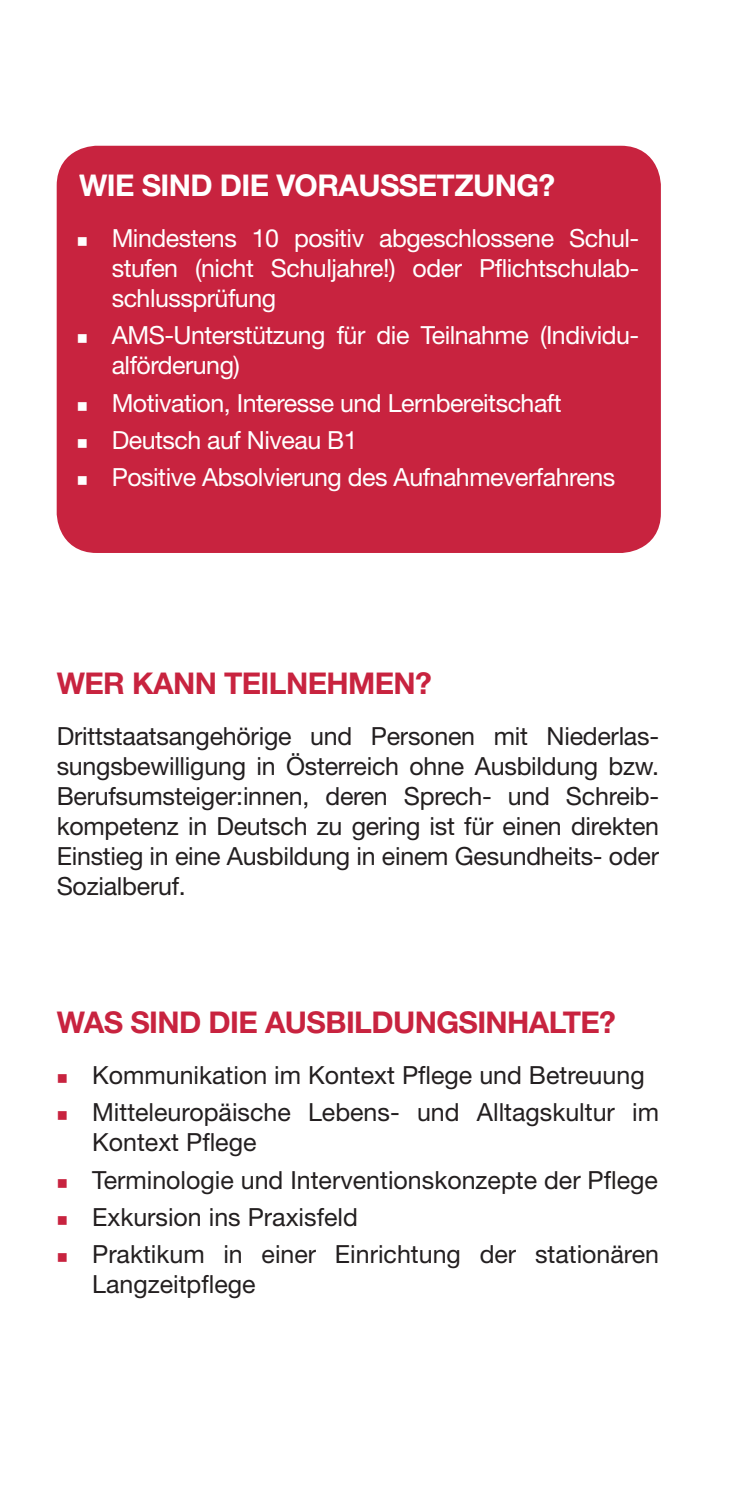
<style>
.page{position:relative;width:730px;height:1489px;background:#fff}
.page>*{position:absolute;margin:0;border:0;box-sizing:border-box;transform-origin:0 0}
.t1{font:700 30px "Helvetica Neue LT Std";letter-spacing:-.02em;color:#c8233f}
.t2{font:700 30px "Helvetica Neue LT Std";letter-spacing:-.02em;color:#fff}
.t3{font:25px/30px "Helvetica Neue LT Std";color:#231f20}
.t4{font:25px/30px "Helvetica Neue LT Std";letter-spacing:-.02em;color:#fff;text-align:justify}
.s1{color:#c8233f}
</style>
<div class="page">
<div style="left:67px;top:156px;width:584px;height:387px;background:#c8233f;border-radius:30px"></div>
<div style="left:57px;top:146px;width:604px;height:407px;border:20px solid #c8233f;border-radius:30px"></div>
<p class="t2" style="left:79px;top:167px;width:478px">WIE SIND DIE VORAUSSETZUNG?</p>
<p class="t4" style="left:112px;top:223px;width:529px;text-indent:-35px">■ Mindestens 10 positiv abgeschlossene Schul&shy;stufen (nicht Schuljahre!) oder Pflichtschulab&shy;schlussprüfung</p>
<p class="t4" style="left:112px;top:320px;width:529px;text-indent:-35px">■ AMS-Unterstützung für die Teilnahme (Individu&shy;alförderung)</p>
<p class="t4" style="left:77px;top:387px;width:486px">■ Motivation, Interesse und Lernbereitschaft</p>
<p class="t4" style="left:77px;top:424px;width:283px">■ Deutsch auf Niveau B1</p>
<p class="t4" style="left:77px;top:461px;width:540px">■ Positive Absolvierung des Aufnahmeverfahrens</p>
<p class="t1" style="left:57px;top:664px;width:377px">WER KANN TEILNEHMEN?</p>
<p class="t3" style="left:57px;top:721px;width:604px;text-align:justify">Drittstaatsangehörige und Personen mit Niederlas&shy;sungsbewilligung in Österreich ohne Ausbildung bzw.<br>Berufsumsteiger:innen, deren Sprech- und Schreib&shy;kompetenz in Deutsch zu gering ist für einen direkten Einstieg in eine Ausbildung in einem Gesundheits- oder Sozialberuf.</p>
<p class="t1" style="left:57px;top:1003px;width:561px">WAS SIND DIE AUSBILDUNGSINHALTE?</p>
<p class="t3" style="left:57px;top:1059px;width:589px"><span class="s1">■</span> Kommunikation im Kontext Pflege und Betreuung</p>
<p class="t3" style="left:92px;top:1097px;width:568px;text-indent:-35px"><span class="s1">■</span> Mitteleuropäische Lebens- und Alltagskultur im<br>Kontext Pflege</p>
<p class="t3" style="left:57px;top:1164px;width:603px"><span class="s1">■</span> Terminologie und Interventionskonzepte der Pflege</p>
<p class="t3" style="left:57px;top:1201px;width:303px"><span class="s1">■</span> Exkursion ins Praxisfeld</p>
<p class="t3" style="left:92px;top:1238px;width:568px;text-indent:-35px"><span class="s1">■</span> Praktikum in einer Einrichtung der stationären<br>Langzeitpflege</p>
</div>
